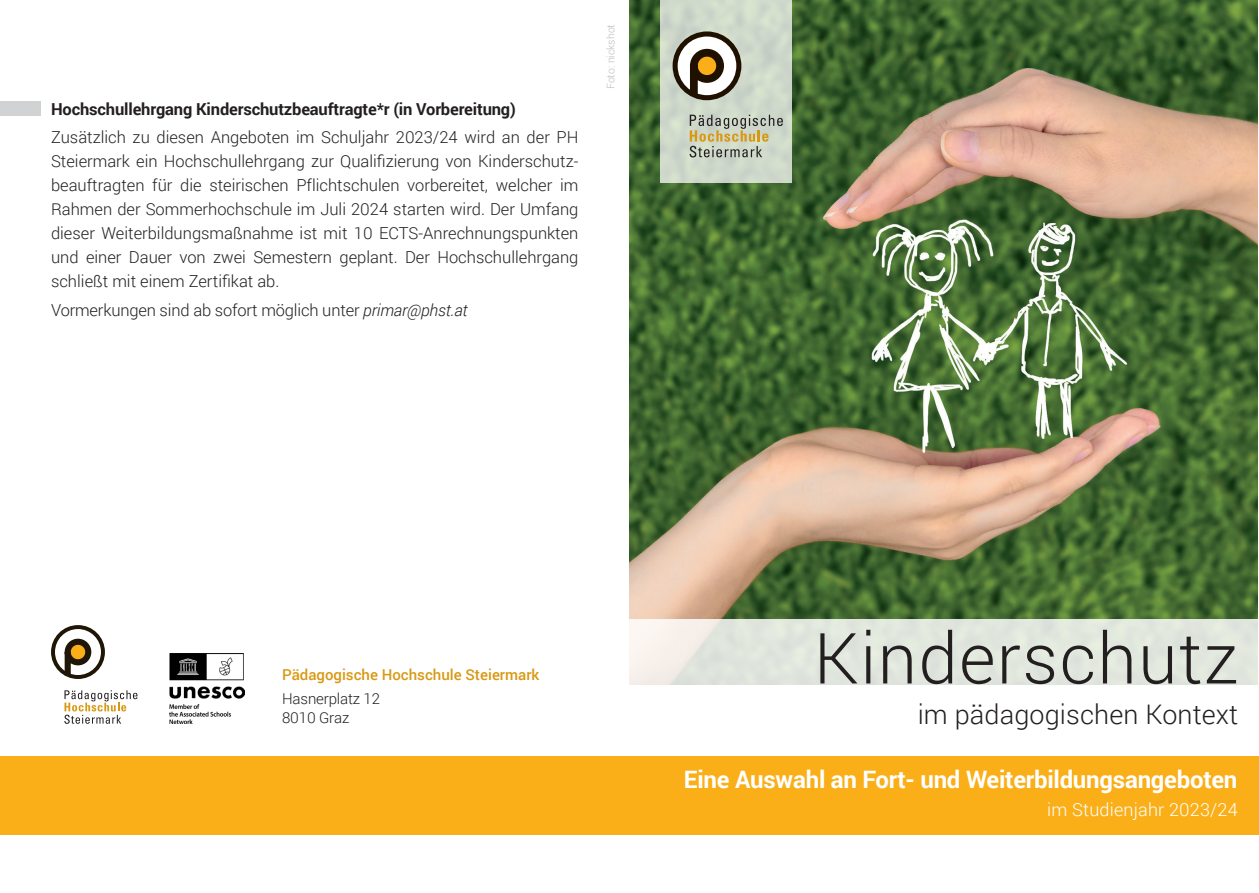
<style>
.page{position:relative;width:1259px;height:893px;background:#fff}
.page>*{position:absolute;margin:0;border:0;box-sizing:border-box;transform-origin:0 0}
.t1{font:300 70.5px "Roboto";letter-spacing:.02em;color:#231f20}
.t2{font:300 27px "Roboto";letter-spacing:.005em;color:#231f20}
.t3{font:700 24px "Roboto";letter-spacing:-.01em;color:#fff}
.t4{font:300 18px "Roboto";letter-spacing:.01em;color:#fff}
.t5{font:300 16.5px/24px "Roboto";color:#231f20;text-align:justify}
.t6{font:700 16.5px "Roboto";letter-spacing:-.01em;color:#231f20}
.t7{font:500 15px "Roboto";color:#d99811}
.t8{font:300 15px/19.5px "Roboto";letter-spacing:-.01em;color:#231f20}
.t9{font:300 10.5px "Roboto";color:#bcbdc0}
.s1{font-style:italic}
</style>
<div class="page">
<div style="left:0;top:756px;width:1259px;height:78px;background:#faaf18"></div>
<svg style="left:53px;top:627px;width:50px;height:50px"></svg>
<div style="left:51px;top:625px;width:54px;height:54px;border:4px solid #201607;border-radius:50%"></div>
<svg style="left:62px;top:636px;width:32px;height:43px"></svg>
<svg style="left:64px;top:690px;width:73px;height:34px"></svg>
<img style="left:170px;top:654px;width:74px;height:70px">
<img style="left:629px;top:0;width:628px;height:619px">
<svg style="left:629px;top:619px;width:629px;height:66px;background:#e2e7de"></svg>
<div style="left:660px;top:0;width:132px;height:183px;background:#cfd9cb"></div>
<svg style="left:675px;top:34px;width:64px;height:64px"></svg>
<div style="left:672px;top:31px;width:69px;height:69px;border:5px solid #1f1000;border-radius:50%"></div>
<svg style="left:686px;top:45px;width:42px;height:56px;background:#9c8d75"></svg>
<svg style="left:689px;top:115px;width:94px;height:42px"></svg>
<div style="left:0;top:101px;width:40px;height:15px;background:#d1d2d4"></div>
<p class="t6" style="left:51px;top:98px;width:466px">Hochschullehrgang Kinderschutzbeauftragte*r (in Vorbereitung)</p>
<p class="t5" style="left:51px;top:125px;width:529px">Zusätzlich zu diesen Angeboten im Schuljahr 2023/24 wird an der PH Steiermark ein Hochschullehrgang zur Qualifizierung von Kinderschutz&shy;beauftragten für die steirischen Pflichtschulen vorbereitet, welcher im Rahmen der Sommerhochschule im Juli 2024 starten wird. Der Umfang dieser Weiterbildungsmaßnahme ist mit 10 ECTS-Anrechnungspunkten und einer Dauer von zwei Semestern geplant. Der Hochschullehrgang schließt mit einem Zertifikat ab.</p>
<p class="t5" style="left:51px;top:297px;width:418px">Vormerkungen sind ab sofort möglich unter <span class="s1">primar@phst.at</span></p>
<p class="t9" style="left:603px;top:89px;width:67px;rotate:-90deg">Foto: nickshot</p>
<p class="t7" style="left:282px;top:664px;width:259px">Pädagogische Hochschule Steiermark</p>
<p class="t8" style="left:282px;top:688px;width:99px">Hasnerplatz 12<br>8010 Graz</p>
<h1 class="t1" style="left:814px;top:610px;width:426px">Kinderschutz</h1>
<h2 class="t2" style="left:917px;top:696px;width:322px">im pädagogischen Kontext</h2>
<h3 class="t3" style="left:684px;top:763px;width:555px">Eine Auswahl an Fort- und Weiterbildungsangeboten</h3>
<p class="t4" style="left:1047px;top:797px;width:192px">im Studienjahr 2023/24</p>
</div>
